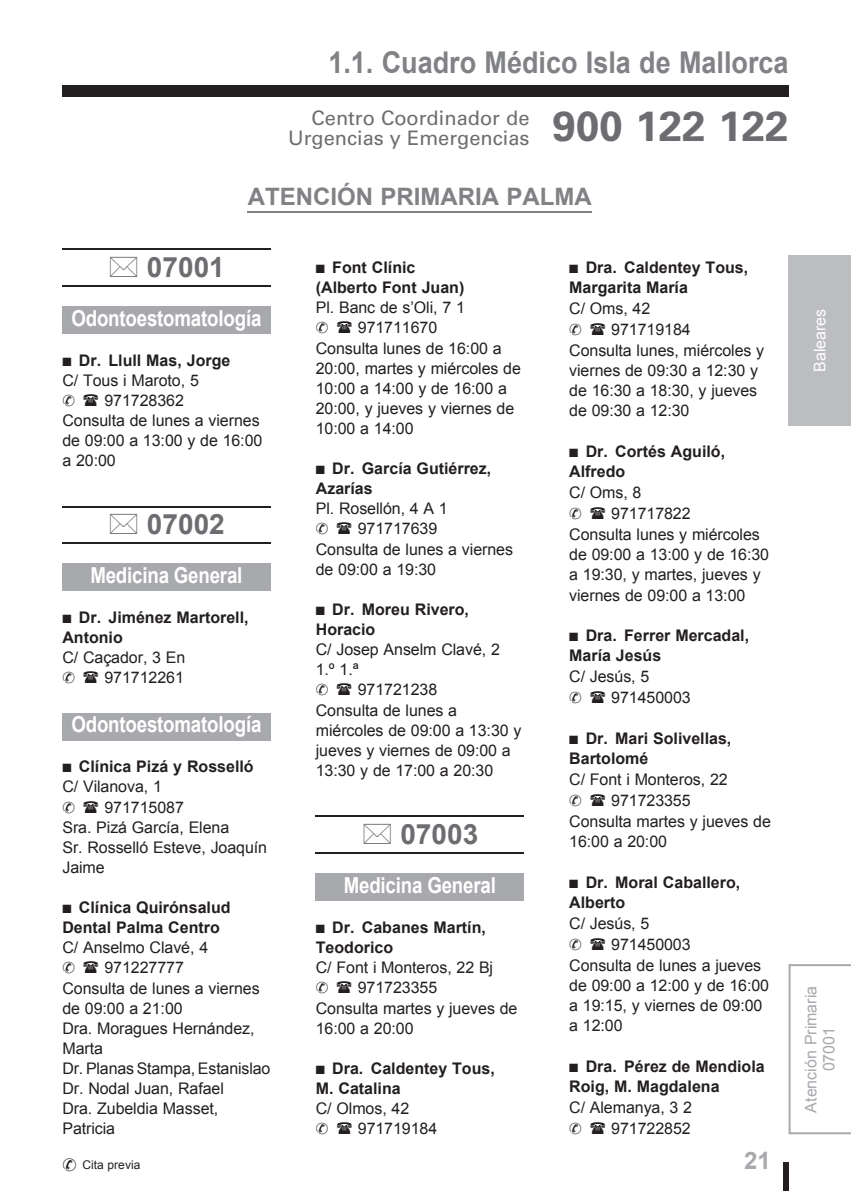
<style>
.page{position:relative;width:851px;height:1191px;background:#fff}
.page>*{position:absolute;margin:0;border:0;box-sizing:border-box;transform-origin:0 0}
.t1{font:700 30px "Arial";color:#808285;scale:.9 1}
.t2{font:700 28px "Arial";color:#6c6d70}
.t3{font:700 24px "Arial";color:#808285}
.t4{font:700 24px "Arial";color:#a8a9ad}
.t5{font:700 22px "Arial";letter-spacing:-.01em;color:#fff;scale:.85 1}
.t6{font:20px/20px "Univers LT Std";color:#6c6d70}
.t7{font:16px/20.2px "Arial";letter-spacing:-.005em;color:#231f20}
.t8{font:700 16px/20.2px "Arial";color:#231f20}
.t9{font:16px/18px "Arial";color:#a8a9ad;text-align:center}
.t10{font:16px "Arial";color:#fff}
.t11{font:12px "Arial";color:#231f20}
.s1{font-weight:400}
</style>
<div class="page">
<div style="left:782px;top:1162px;width:6px;height:29px;background:#231f20"></div>
<div style="left:788px;top:255px;width:62px;height:170px;background:#bcbdc0"></div>
<div style="left:62px;top:85px;width:726px;height:11px;background:#231f20"></div>
<svg style="left:788px;top:964px;width:62px;height:170px"></svg>
<hr style="left:62px;top:249px;width:208px;height:1px;background:#231f20">
<hr style="left:62px;top:285px;width:208px;height:2px;background:#231f20">
<div style="left:62px;top:306px;width:208px;height:28px;background:#a8a9ad"></div>
<hr style="left:62px;top:506px;width:208px;height:1px;background:#231f20">
<hr style="left:62px;top:542px;width:208px;height:2px;background:#231f20">
<div style="left:62px;top:563px;width:208px;height:28px;background:#a8a9ad"></div>
<div style="left:62px;top:713px;width:208px;height:27px;background:#a8a9ad"></div>
<hr style="left:316px;top:815px;width:207px;height:2px;background:#231f20">
<hr style="left:316px;top:852px;width:207px;height:1px;background:#231f20">
<div style="left:316px;top:873px;width:207px;height:27px;background:#a8a9ad"></div>
<hr style="left:248px;top:212px;width:344px;height:1px;background:#808285">
<h1 class="t1" style="left:328px;top:43px;width:513px">1.1. Cuadro Médico Isla de Mallorca</h1>
<p class="t6" style="left:288px;top:109px;width:502px;text-indent:23px">Centro Coordinador de<br>Urgencias y Emergencias <sup>900</sup> <sup>122</sup> <sup>122</sup></p>
<h3 class="t3" style="left:248px;top:180px;width:345px">ATENCIÓN PRIMARIA PALMA</h3>
<h2 class="t2" style="left:147px;top:248px;width:79px">07001</h2>
<h3 class="t5" style="left:71px;top:303px;width:225px">Odontoestomatología</h3>
<p class="t8" style="left:62px;top:350px;width:169px">■ Dr. Llull Mas, Jorge<br><span class="s1">C/ Tous i Maroto, 5</span></p>
<p class="t7" style="left:62px;top:390px;width:201px;text-indent:42px">971728362<br>Consulta de lunes a viernes de 09:00 a 13:00 y de 16:00 a 20:00</p>
<h2 class="t2" style="left:147px;top:506px;width:79px">07002</h2>
<h3 class="t5" style="left:90px;top:561px;width:180px">Medicina General</h3>
<p class="t8" style="left:62px;top:608px;width:188px">■ Dr. Jiménez Martorell,<br>Antonio</p>
<p class="t7" style="left:62px;top:647px;width:124px">C/ Caçador, 3 En</p>
<p class="t7" style="left:104px;top:668px;width:81px">971712261</p>
<h3 class="t5" style="left:71px;top:710px;width:225px">Odontoestomatología</h3>
<p class="t8" style="left:62px;top:757px;width:193px">■ Clínica Pizá y Rosselló<br><span class="s1">C/ Vilanova, 1</span></p>
<p class="t7" style="left:62px;top:797px;width:206px;text-indent:42px">971715087<br>Sra. Pizá García, Elena<br>Sr. Rosselló Esteve, Joaquín<br>Jaime</p>
<p class="t8" style="left:62px;top:898px;width:170px">■ Clínica Quirónsalud<br>Dental Palma Centro</p>
<p class="t7" style="left:62px;top:937px;width:147px">C/ Anselmo Clavé, 4</p>
<p class="t7" style="left:62px;top:957px;width:209px;text-indent:42px">971227777<br>Consulta de lunes a viernes de 09:00 a 21:00<br>Dra. Moragues Hernández,<br>Marta<br>Dr. Planas Stampa, Estanislao<br>Dr. Nodal Juan, Rafael<br>Dra. Zubeldia Masset,<br>Patricia</p>
<p class="t8" style="left:316px;top:258px;width:150px">■ Font Clínic (Alberto Font Juan)</p>
<p class="t7" style="left:316px;top:297px;width:151px">Pl. Banc de s’Oli, 7 1</p>
<p class="t7" style="left:316px;top:318px;width:207px;text-indent:42px">971711670<br>Consulta lunes de 16:00 a<br>20:00, martes y miércoles de<br>10:00 a 14:00 y de 16:00 a<br>20:00, y jueves y viernes de<br>10:00 a 14:00</p>
<p class="t8" style="left:316px;top:458px;width:177px">■ Dr. García Gutiérrez,<br>Azarías</p>
<p class="t7" style="left:316px;top:498px;width:133px">Pl. Rosellón, 4 A 1</p>
<p class="t7" style="left:316px;top:519px;width:199px;text-indent:42px">971717639<br>Consulta de lunes a viernes de 09:00 a 19:30</p>
<p class="t8" style="left:316px;top:599px;width:155px">■ Dr. Moreu Rivero,<br>Horacio</p>
<p class="t7" style="left:316px;top:639px;width:186px">C/ Josep Anselm Clavé, 2<br>1.º 1.ª</p>
<p class="t7" style="left:316px;top:680px;width:207px;text-indent:42px">971721238<br>Consulta de lunes a miércoles de 09:00 a 13:30 y jueves y viernes de 09:00 a<br>13:30 y de 17:00 a 20:30</p>
<h2 class="t2" style="left:400px;top:815px;width:79px">07003</h2>
<h3 class="t5" style="left:344px;top:870px;width:180px">Medicina General</h3>
<p class="t8" style="left:316px;top:917px;width:172px">■ Dr. Cabanes Martín,<br>Teodorico</p>
<p class="t7" style="left:316px;top:957px;width:179px">C/ Font i Monteros, 22 Bj</p>
<p class="t7" style="left:316px;top:977px;width:203px;text-indent:42px">971723355<br>Consulta martes y jueves de<br>16:00 a 20:00</p>
<p class="t8" style="left:316px;top:1058px;width:180px">■ Dra. Caldentey Tous,<br>M. Catalina</p>
<p class="t7" style="left:316px;top:1098px;width:95px">C/ Olmos, 42</p>
<p class="t7" style="left:358px;top:1118px;width:81px">971719184</p>
<p class="t8" style="left:569px;top:257px;width:180px">■ Dra. Caldentey Tous,<br>Margarita María</p>
<p class="t7" style="left:569px;top:298px;width:83px">C/ Oms, 42</p>
<p class="t7" style="left:569px;top:319px;width:196px;text-indent:42px">971719184<br>Consulta lunes, miércoles y viernes de 09:30 a 12:30 y de 16:30 a 18:30, y jueves de 09:30 a 12:30</p>
<p class="t8" style="left:569px;top:442px;width:157px">■ Dr. Cortés Aguiló,<br>Alfredo</p>
<p class="t7" style="left:569px;top:482px;width:74px">C/ Oms, 8</p>
<p class="t7" style="left:569px;top:503px;width:201px;text-indent:42px">971717822<br>Consulta lunes y miércoles de 09:00 a 13:00 y de 16:30 a 19:30, y martes, jueves y viernes de 09:00 a 13:00</p>
<p class="t8" style="left:569px;top:626px;width:181px">■ Dra. Ferrer Mercadal,<br>María Jesús</p>
<p class="t7" style="left:569px;top:667px;width:82px">C/ Jesús, 5</p>
<p class="t7" style="left:611px;top:687px;width:81px">971450003</p>
<p class="t8" style="left:569px;top:729px;width:164px">■ Dr. Mari Solivellas,<br>Bartolomé</p>
<p class="t7" style="left:569px;top:769px;width:160px">C/ Font i Monteros, 22</p>
<p class="t7" style="left:569px;top:790px;width:203px;text-indent:42px">971723355<br>Consulta martes y jueves de<br>16:00 a 20:00</p>
<p class="t8" style="left:569px;top:872px;width:172px">■ Dr. Moral Caballero,<br>Alberto</p>
<p class="t7" style="left:569px;top:913px;width:82px">C/ Jesús, 5</p>
<p class="t7" style="left:569px;top:934px;width:201px;text-indent:42px">971450003<br>Consulta de lunes a jueves de 09:00 a 12:00 y de 16:00 a 19:15, y viernes de 09:00 a 12:00</p>
<p class="t8" style="left:569px;top:1057px;width:197px">■ Dra. Pérez de Mendiola<br>Roig, M. Magdalena</p>
<p class="t7" style="left:569px;top:1097px;width:124px">C/ Alemanya, 3 2</p>
<p class="t7" style="left:611px;top:1118px;width:81px">971722852</p>
<p class="t11" style="left:62px;top:1156px;width:79px">✆ Cita previa</p>
<h3 class="t4" style="left:744px;top:1144px;width:28px">21</h3>
<p class="t10" style="left:809px;top:372px;width:65px;rotate:-90deg">Baleares</p>
<p class="t9" style="left:801px;top:1112px;width:128px;rotate:-90deg">Atención Primaria<br>07001</p>
</div>
